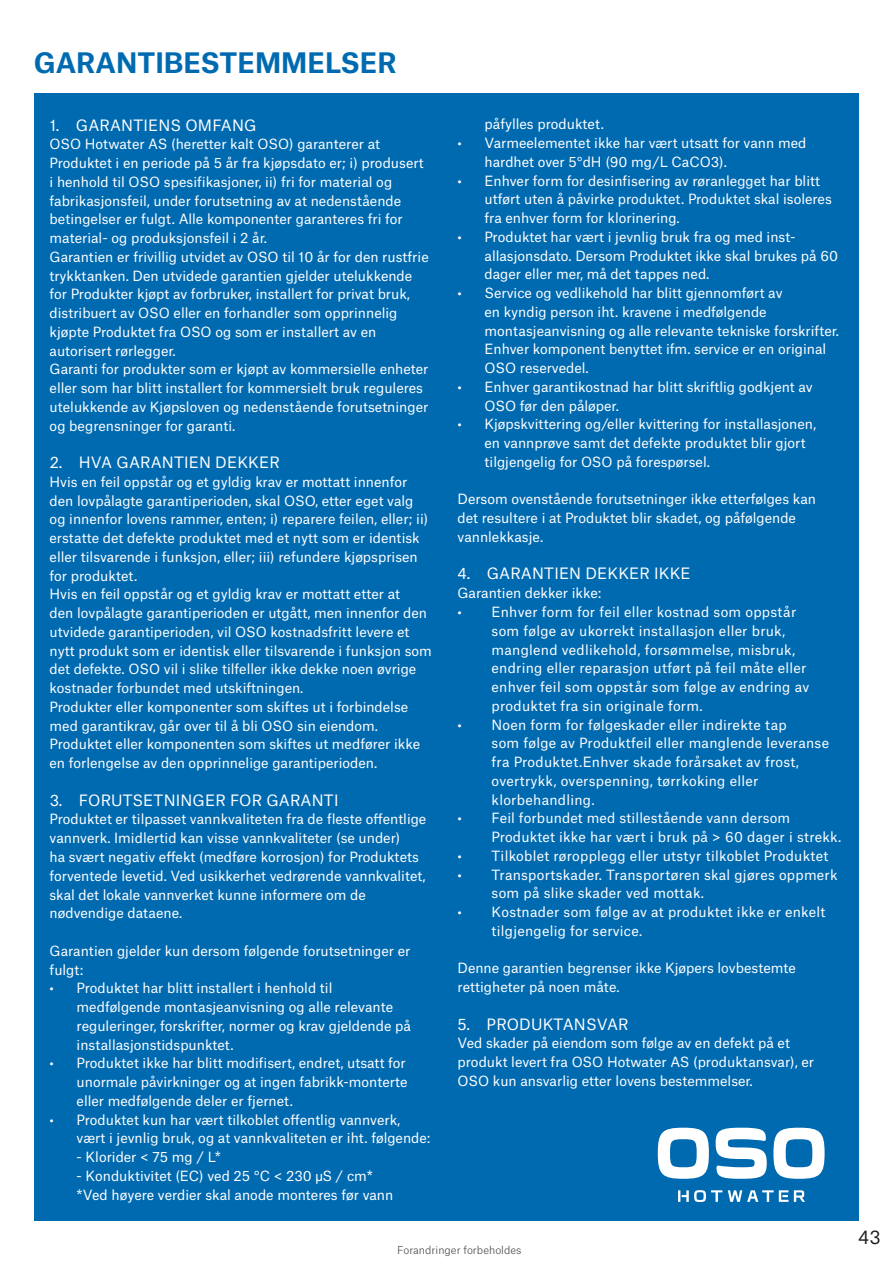
<style>
.page{position:relative;width:893px;height:1263px;background:#fff}
.page>*{position:absolute;margin:0;border:0;box-sizing:border-box;transform-origin:0 0}
.Sideoverskrift_OSO_B{font:700 27px "Atlas Grotesk";color:#006ab1}
.t1{font:18px "Atlas Grotesk";color:#231f20}
.t2{font:15px "Atlas Grotesk";letter-spacing:.01em;color:#fff}
.t3{font:13.5px/18.8px "Atlas Grotesk";color:#fff}
.t4{font:13.5px/18.8px "Atlas Grotesk";letter-spacing:.02em;color:#fff}
.t5{font:300 10.5px "Atlas Grotesk";color:#4b4c4d}
</style>
<div class="page">
<div style="left:34px;top:93px;width:825px;height:1127px;background:#006ab1"></div>
<svg style="left:794px;top:1190px;width:11px;height:12px"></svg>
<svg style="left:728px;top:1190px;width:60px;height:12px"></svg>
<svg style="left:678px;top:1190px;width:44px;height:12px"></svg>
<svg style="left:773px;top:1128px;width:52px;height:51px"></svg>
<svg style="left:716px;top:1128px;width:51px;height:51px"></svg>
<svg style="left:658px;top:1128px;width:51px;height:51px"></svg>
<p class="Sideoverskrift_OSO_B" style="left:34px;top:41px;width:364px">GARANTIBESTEMMELSER</p>
<p class="t2" style="left:50px;top:113px;width:208px">1. GARANTIENS OMFANG</p>
<p class="t3" style="left:50px;top:133px;width:376px">OSO Hotwater AS (heretter kalt OSO) garanterer at Produktet i en periode på 5 år fra kjøpsdato er; i) produsert i henhold til OSO spesifikasjoner, ii) fri for material og fabrikasjonsfeil, under forutsetning av at nedenstående betingelser er fulgt. Alle komponenter garanteres fri for material- og produksjonsfeil i 2 år.</p>
<p class="t3" style="left:50px;top:246px;width:381px">Garantien er frivillig utvidet av OSO til 10 år for den rustfrie trykktanken. Den utvidede garantien gjelder utelukkende for Produkter kjøpt av forbruker, installert for privat bruk, distribuert av OSO eller en forhandler som opprinnelig kjøpte Produktet fra OSO og som er installert av en autorisert rørlegger.</p>
<p class="t3" style="left:50px;top:358px;width:380px">Garanti for produkter som er kjøpt av kommersielle enheter eller som har blitt installert for kommersielt bruk reguleres utelukkende av Kjøpsloven og nedenstående forutsetninger og begrensninger for garanti.</p>
<p class="t2" style="left:50px;top:450px;width:232px">2. HVA GARANTIEN DEKKER</p>
<p class="t3" style="left:50px;top:471px;width:380px">Hvis en feil oppstår og et gyldig krav er mottatt innenfor den lovpålagte garantiperioden, skal OSO, etter eget valg og innenfor lovens rammer, enten; i) reparere feilen, eller; ii) erstatte det defekte produktet med et nytt som er identisk eller tilsvarende i funksjon, eller; iii) refundere kjøpsprisen for produktet.</p>
<p class="t3" style="left:50px;top:583px;width:384px">Hvis en feil oppstår og et gyldig krav er mottatt etter at<br>den lovpålagte garantiperioden er utgått, men innenfor den utvidede garantiperioden, vil OSO kostnadsfritt levere et nytt produkt som er identisk eller tilsvarende i funksjon som det defekte. OSO vil i slike tilfeller ikke dekke noen øvrige kostnader forbundet med utskiftningen.</p>
<p class="t3" style="left:50px;top:696px;width:372px">Produkter eller komponenter som skiftes ut i forbindelse med garantikrav, går over til å bli OSO sin eiendom.<br>Produktet eller komponenten som skiftes ut medfører ikke en forlengelse av den opprinnelige garantiperioden.</p>
<p class="t2" style="left:50px;top:788px;width:290px">3. FORUTSETNINGER FOR GARANTI</p>
<p class="t3" style="left:50px;top:808px;width:378px">Produktet er tilpasset vannkvaliteten fra de fleste offentlige vannverk. Imidlertid kan visse vannkvaliteter (se under)<br>ha svært negativ effekt (medføre korrosjon) for Produktets forventede levetid. Ved usikkerhet vedrørende vannkvalitet, skal det lokale vannverket kunne informere om de nødvendige dataene.</p>
<p class="t3" style="left:50px;top:940px;width:362px">Garantien gjelder kun dersom følgende forutsetninger er fulgt:</p>
<p class="t3" style="left:77px;top:977px;width:336px;text-indent:-27px">• Produktet har blitt installert i henhold til medfølgende montasjeanvisning og alle relevante reguleringer, forskrifter, normer og krav gjeldende på installasjonstidspunktet.</p>
<p class="t3" style="left:77px;top:1052px;width:333px;text-indent:-27px">• Produktet ikke har blitt modifisert, endret, utsatt for unormale påvirkninger og at ingen fabrikk-monterte eller medfølgende deler er fjernet.</p>
<p class="t3" style="left:77px;top:1108px;width:355px;text-indent:-27px">• Produktet kun har vært tilkoblet offentlig vannverk, vært i jevnlig bruk, og at vannkvaliteten er iht. følgende:</p>
<p class="t3" style="left:77px;top:1146px;width:146px">- Klorider &lt; 75 mg / L*</p>
<p class="t3" style="left:77px;top:1165px;width:318px">- Konduktivitet (EC) ved 25 °C &lt; 230 μS / cm* *Ved høyere verdier skal anode monteres før vann</p>
<p class="t3" style="left:485px;top:113px;width:121px">påfylles produktet.</p>
<p class="t3" style="left:485px;top:132px;width:323px;text-indent:-27px">• Varmeelementet ikke har vært utsatt for vann med hardhet over 5°dH (90 mg/L CaCO3).</p>
<p class="t3" style="left:485px;top:170px;width:349px;text-indent:-27px">• Enhver form for desinfisering av røranlegget har blitt utført uten å påvirke produktet. Produktet skal isoleres fra enhver form for klorinering.</p>
<p class="t3" style="left:485px;top:226px;width:355px;text-indent:-27px">• Produktet har vært i jevnlig bruk fra og med inst&shy;allasjonsdato. Dersom Produktet ikke skal brukes på 60 dager eller mer, må det tappes ned.</p>
<p class="t3" style="left:485px;top:282px;width:356px;text-indent:-27px">• Service og vedlikehold har blitt gjennomført av<br>en kyndig person iht. kravene i medfølgende montasjeanvisning og alle relevante tekniske forskrifter.<br>Enhver komponent benyttet ifm. service er en original OSO reservedel.</p>
<p class="t3" style="left:485px;top:376px;width:330px;text-indent:-27px">• Enhver garantikostnad har blitt skriftlig godkjent av<br>OSO før den påløper.</p>
<p class="t3" style="left:485px;top:413px;width:333px;text-indent:-27px">• Kjøpskvittering og/eller kvittering for installasjonen, en vannprøve samt det defekte produktet blir gjort tilgjengelig for OSO på forespørsel.</p>
<p class="t3" style="left:458px;top:488px;width:360px">Dersom ovenstående forutsetninger ikke etterfølges kan det resultere i at Produktet blir skadet, og påfølgende vannlekkasje.</p>
<p class="t2" style="left:458px;top:562px;width:235px">4. GARANTIEN DEKKER IKKE</p>
<p class="t3" style="left:458px;top:582px;width:145px">Garantien dekker ikke:</p>
<p class="t4" style="left:492px;top:601px;width:319px;text-indent:-34px">• Enhver form for feil eller kostnad som oppstår som følge av ukorrekt installasjon eller bruk, manglend vedlikehold, forsømmelse, misbruk, endring eller reparasjon utført på feil måte eller enhver feil som oppstår som følge av endring av produktet fra sin originale form.</p>
<p class="t4" style="left:492px;top:713px;width:339px;text-indent:-34px">• Noen form for følgeskader eller indirekte tap<br>som følge av Produktfeil eller manglende leveranse fra Produktet.Enhver skade forårsaket av frost, overtrykk, overspenning, tørrkoking eller klorbehandling.</p>
<p class="t3" style="left:492px;top:807px;width:351px;text-indent:-34px">• Feil forbundet med stillestående vann dersom<br>Produktet ikke har vært i bruk på &gt; 60 dager i strekk.</p>
<p class="t4" style="left:458px;top:845px;width:372px">• Tilkoblet røropplegg eller utstyr tilkoblet Produktet</p>
<p class="t4" style="left:492px;top:863px;width:348px;text-indent:-34px">• Transportskader. Transportøren skal gjøres oppmerk som på slike skader ved mottak.</p>
<p class="t4" style="left:492px;top:901px;width:335px;text-indent:-34px">• Kostnader som følge av at produktet ikke er enkelt tilgjengelig for service.</p>
<p class="t3" style="left:458px;top:957px;width:340px">Denne garantien begrenser ikke Kjøpers lovbestemte rettigheter på noen måte.</p>
<p class="t2" style="left:458px;top:1012px;width:173px">5. PRODUKTANSVAR</p>
<p class="t3" style="left:458px;top:1032px;width:358px">Ved skader på eiendom som følge av en defekt på et produkt levert fra OSO Hotwater AS (produktansvar), er<br>OSO kun ansvarlig etter lovens bestemmelser.</p>
<p class="t5" style="left:397px;top:1241px;width:126px">Forandringer forbeholdes</p>
<h2 class="t1" style="left:858px;top:1222px;width:24px">43</h2>
</div>
